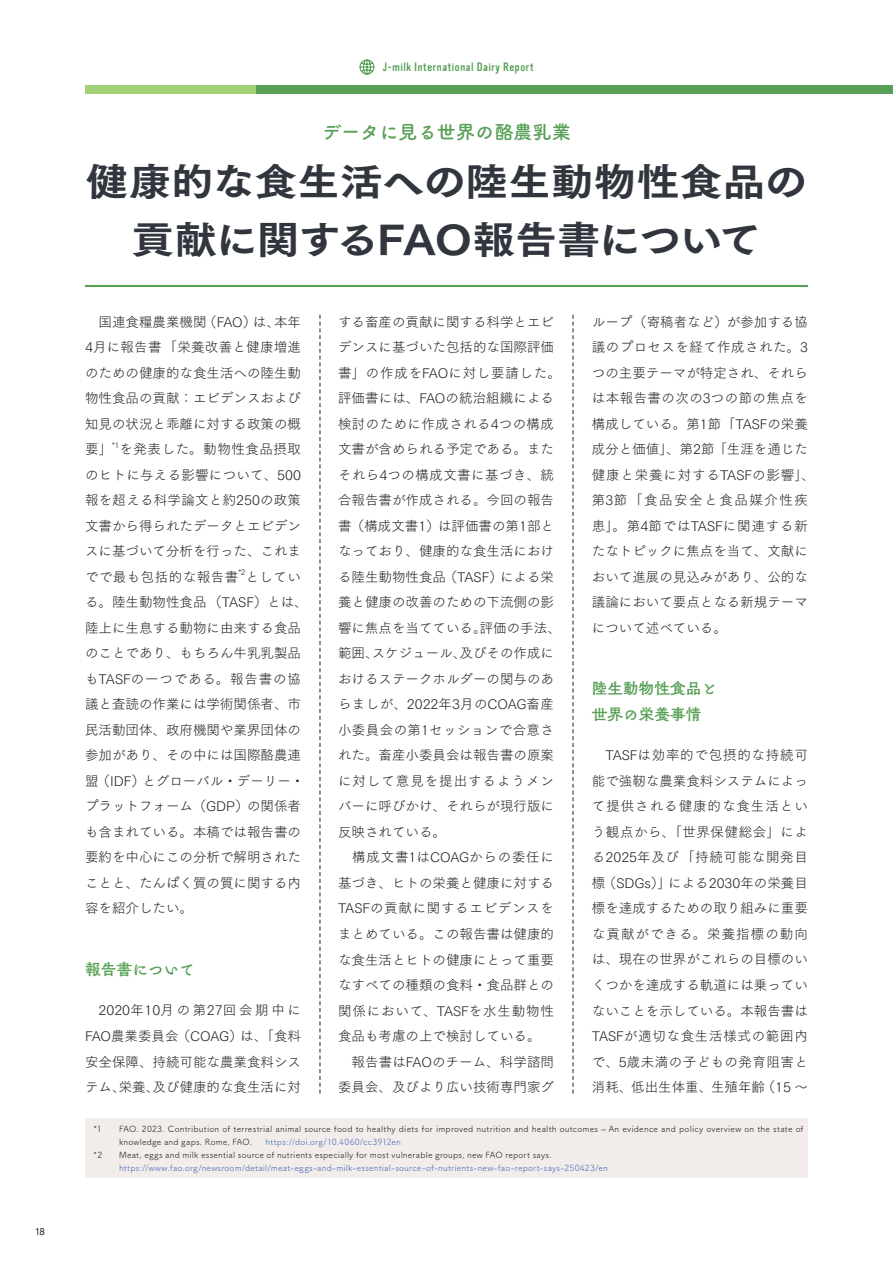
<style>
.page{position:relative;width:893px;height:1263px;background:#fff}
.page>*{position:absolute;margin:0;border:0;box-sizing:border-box;transform-origin:0 0}
.t1{font:38.25px/57.4px "Tsuku Go Pro E";letter-spacing:-.005em;color:#30353e;text-align:center;scale:1.1 1}
.t2{font:19.2px "Tsuku A Rd Gothic Std B";color:#57a055}
.t3{font:15.6px/25.5px "Tsuku Antique L Go Std B";color:#57a055}
.t4{font:13.5px/25.5px "Tsuku Go Pr 5 N L";color:#231f20;text-align:justify}
.t5{font:12px "Vinyl OT";letter-spacing:.05em;color:#57a055}
.t6{font:500 10.5px "Branding";color:#231f20}
.t7{font:8.55px/12.8px "Tsuku A Rd Gothic Std R";letter-spacing:.02em;color:#231f20}
.t8{font:8.55px "Tsuku A Rd Gothic Std R";letter-spacing:.02em;color:#406ab4}
.t9{font:7.8px "Tsuku Go Pr 5 N L";color:#231f20}
</style>
<div class="page">
<div style="left:170px;top:85px;width:723px;height:9px;background:#57a055"></div>
<div style="left:85px;top:85px;width:170px;height:9px;background:#a1d076"></div>
<svg style="left:320px;top:315px;width:1px;height:778px"></svg>
<svg style="left:573px;top:315px;width:1px;height:778px"></svg>
<svg style="left:359px;top:59px;width:16px;height:16px"></svg>
<hr style="left:85px;top:285px;width:723px;height:2px;background:#57a055">
<div style="left:85px;top:1118px;width:723px;height:60px;background:#f2edeb"></div>
<p class="t6" style="left:36px;top:1226px;width:11px">18</p>
<p class="t5" style="left:383px;top:61px;width:152px">J-milk International Dairy Report</p>
<h2 class="t2" style="left:322px;top:117px;width:250px">データに見る世界の酪農乳業</h2>
<h1 class="t1" style="left:86px;top:149px;width:657px">健康的な食生活への陸生動物性食品の貢献に関するFAO報告書について</h1>
<p class="t4" style="left:85px;top:308px;width:217px">　国連食糧農業機関（FAO）は、本年4月に報告書「栄養改善と健康増進のための健康的な食生活への陸生動物性食品の貢献：エビデンスおよび知見の状況と乖離に対する政策の概要」</p>
<p class="t9" style="left:112px;top:438px;width:9px">*1</p>
<p class="t4" style="left:85px;top:435px;width:218px;text-indent:34px">を発表した。動物性食品摂取のヒトに与える影響について、500報を超える科学論文と約250の政策文書から得られたデータとエビデンスに基づいて分析を行った、これまでで最も包括的な報告書</p>
<p class="t9" style="left:238px;top:565px;width:9px">*2</p>
<p class="t4" style="left:85px;top:563px;width:224px;text-align:left;text-indent:161px">としている。陸生動物性食品（TASF）とは、陸上に生息する動物に由来する食品のことであり、もちろん牛乳乳製品もTASFの一つである。報告書の協議と査読の作業には学術関係者、市民活動団体、政府機関や業界団体の参加があり、その中には国際酪農連盟（IDF）とグローバル・デーリー・プラットフォーム（GDP）の関係者も含まれている。本稿では報告書の要約を中心にこの分析で解明されたことと、たんぱく質の質に関する内容を紹介したい。</p>
<p class="t3" style="left:85px;top:955px;width:111px">報告書について</p>
<p class="t4" style="left:85px;top:996px;width:218px">　2020年10月の第27回会期中にFAO農業委員会（COAG）は、「食料安全保障、持続可能な農業食料システム、栄養、及び健康的な食生活に対</p>
<p class="t4" style="left:338px;top:308px;width:224px;text-align:left">する畜産の貢献に関する科学とエビデンスに基づいた包括的な国際評価書」の作成をFAOに対し要請した。評価書には、FAOの統治組織による検討のために作成される4つの構成文書が含められる予定である。またそれら4つの構成文書に基づき、統合報告書が作成される。今回の報告書（構成文書1）は評価書の第1部となっており、健康的な食生活における陸生動物性食品（TASF）による栄養と健康の改善のための下流側の影響に焦点を当てている。評価の手法、範囲、スケジュール、及びその作成におけるステークホルダーの関与のあらましが、2022年3月のCOAG畜産小委員会の第1セッションで合意された。畜産小委員会は報告書の原案に対して意見を提出するようメンバーに呼びかけ、それらが現行版に反映されている。<br>　構成文書1はCOAGからの委任に基づき、ヒトの栄養と健康に対する<br>TASFの貢献に関するエビデンスをまとめている。この報告書は健康的な食生活とヒトの健康にとって重要なすべての種類の食料・食品群との関係において、TASFを水生動物性食品も考慮の上で検討している。<br>　報告書はFAOのチーム、科学諮問委員会、及びより広い技術専門家グ</p>
<p class="t4" style="left:592px;top:308px;width:224px;text-align:left">ループ（寄稿者など）が参加する協議のプロセスを経て作成された。3つの主要テーマが特定され、それらは本報告書の次の3つの節の焦点を構成している。第1節「TASFの栄養成分と価値」、第2節「生涯を通じた健康と栄養に対するTASFの影響」、第3節「食品安全と食品媒介性疾患」。第4節ではTASFに関連する新たなトピックに焦点を当て、文献において進展の見込みがあり、公的な議論において要点となる新規テーマについて述べている。</p>
<p class="t3" style="left:592px;top:675px;width:127px">陸生動物性食品と世界の栄養事情</p>
<p class="t4" style="left:592px;top:741px;width:218px">　TASFは効率的で包摂的な持続可能で強靭な農業食料システムによって提供される健康的な食生活という観点から、「世界保健総会」による2025年及び「持続可能な開発目標（SDGs）」による2030年の栄養目標を達成するための取り組みに重要な貢献ができる。栄養指標の動向は、現在の世界がこれらの目標のいくつかを達成する軌道には乗っていないことを示している。本報告書はTASFが適切な食生活様式の範囲内で、5歳未満の子どもの発育阻害と消耗、低出生体重、生殖年齢（15 ～</p>
<p class="t7" style="left:94px;top:1122px;width:10px">*1</p>
<p class="t7" style="left:119px;top:1122px;width:686px">FAO. 2023. Contribution of terrestrial animal source food to healthy diets for improved nutrition and health outcomes – An evidence and policy overview on the state of knowledge and gaps. Rome, FAO.</p>
<p class="t8" style="left:266px;top:1135px;width:137px">https://doi.org/10.4060/cc3912en</p>
<p class="t7" style="left:94px;top:1148px;width:10px">*2</p>
<p class="t7" style="left:119px;top:1148px;width:434px">Meat, eggs and milk essential source of nutrients especially for most vulnerable groups, new FAO report says.</p>
<p class="t8" style="left:119px;top:1161px;width:490px">https://www.fao.org/newsroom/detail/meat-eggs-and-milk-essential-source-of-nutrients-new-fao-report-says-250423/en</p>
</div>
